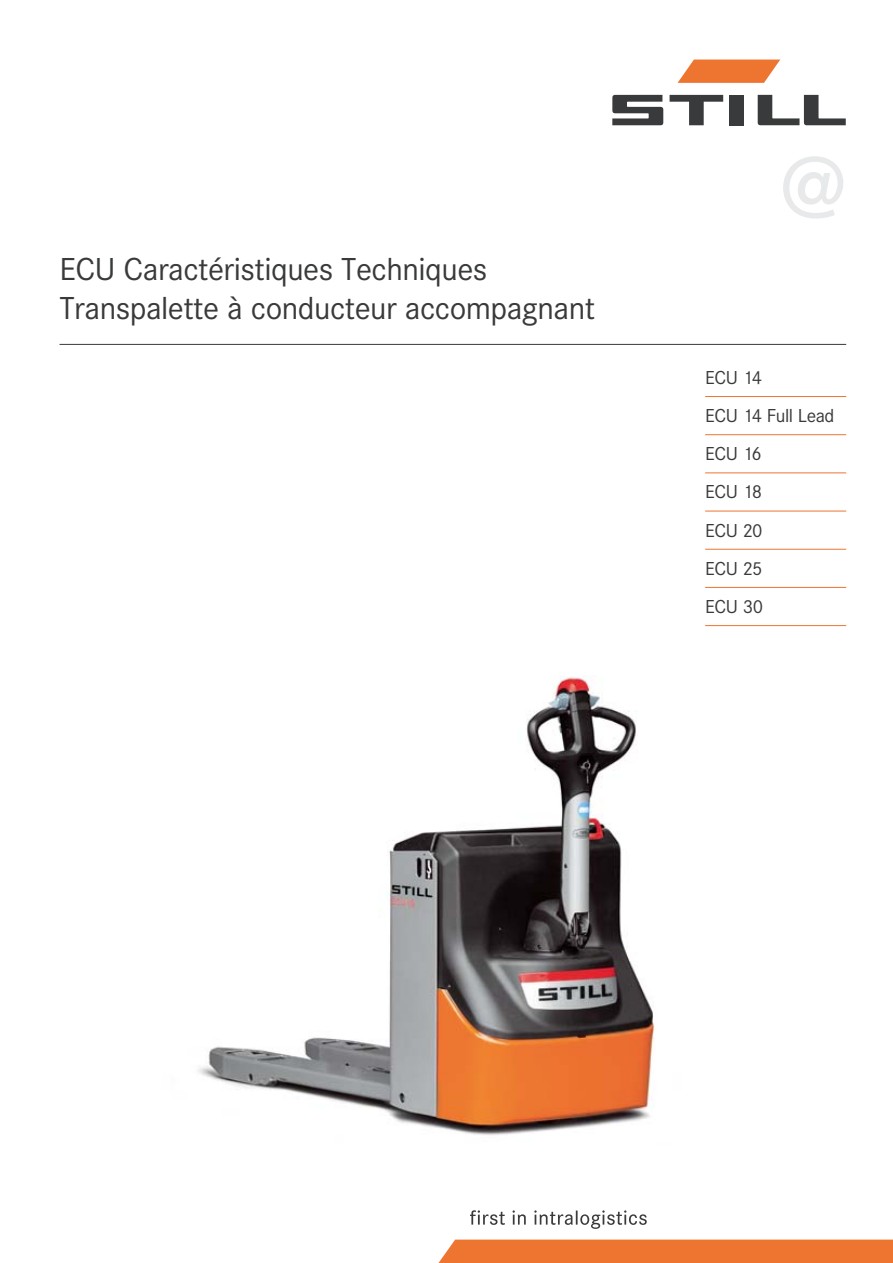
<style>
.page{position:relative;width:893px;height:1263px;background:#fff}
.page>*{position:absolute;margin:0;border:0;box-sizing:border-box;transform-origin:0 0}
.t1{font:600 90px "Corporate S";color:#e8e9eb}
.t2{font:33px/39px "Corporate S";letter-spacing:-.015em;color:#383a3b}
.t3{font:19.5px/38.2px "Corporate S";letter-spacing:-.025em;color:#383a3b}
</style>
<div class="page">
<img style="left:198px;top:676px;width:457px;height:460px">
<svg style="left:470px;top:1210px;width:177px;height:19px"></svg>
<div style="left:438px;top:1239px;width:455px;height:24px;background:#ee7530"></div>
<svg style="left:670px;top:95px;width:53px;height:30px"></svg>
<div style="left:730px;top:95px;width:14px;height:30px;background:#383a3b"></div>
<svg style="left:612px;top:95px;width:51px;height:30px"></svg>
<svg style="left:758px;top:95px;width:88px;height:30px"></svg>
<svg style="left:678px;top:60px;width:102px;height:23px"></svg>
<hr style="left:705px;top:396px;width:141px;height:1px;background:#ee7530">
<hr style="left:705px;top:434px;width:141px;height:1px;background:#ee7530">
<hr style="left:705px;top:472px;width:141px;height:1px;background:#ee7530">
<hr style="left:705px;top:511px;width:141px;height:1px;background:#ee7530">
<hr style="left:705px;top:549px;width:141px;height:1px;background:#ee7530">
<hr style="left:705px;top:587px;width:141px;height:1px;background:#ee7530">
<hr style="left:705px;top:625px;width:141px;height:1px;background:#ee7530">
<hr style="left:60px;top:344px;width:786px;height:1px;background:#383a3b">
<p class="t2" style="left:60px;top:251px;width:537px">ECU Caractéristiques Techniques<br>Transpalette à conducteur accompagnant</p>
<h1 class="t1" style="left:780px;top:152px;width:67px">@</h1>
<p class="t3" style="left:705px;top:359px;width:131px">ECU 14<br>ECU 14 Full Lead<br>ECU 16<br>ECU 18<br>ECU 20<br>ECU 25<br>ECU 30</p>
</div>
